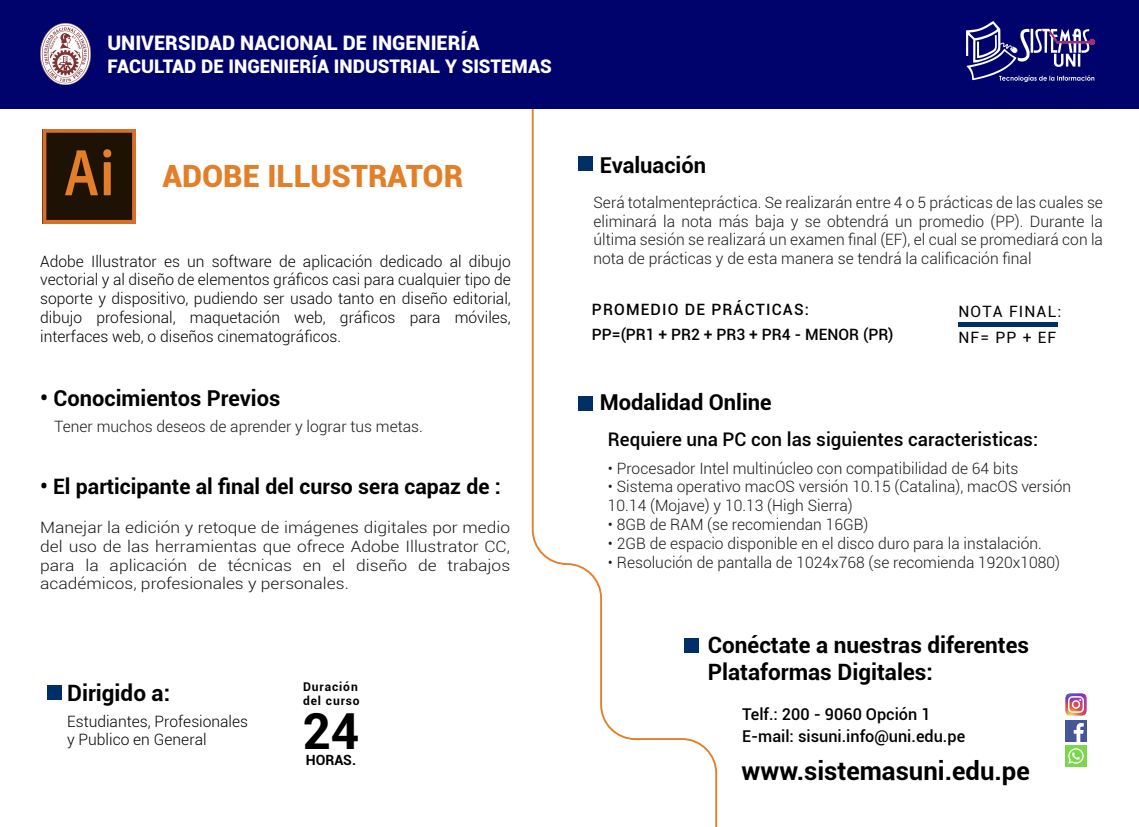
<style>
.page{position:relative;width:1139px;height:827px;background:#fff}
.page>*{position:absolute;margin:0;border:0;box-sizing:border-box;transform-origin:0 0}
.t1{font:700 49.62px "Roboto";color:#000}
.t2{font:900 30.62px "Roboto";color:#e37e29}
.t3{font:700 25.62px "Roboto";color:#000}
.t4{font:700 22.5px/27px "Roboto";color:#000}
.t5{font:700 21.88px "Roboto";color:#000}
.t6{font:700 21.25px "Roboto";color:#000}
.t7{font:900 20px "Roboto";color:#fff}
.t8{font:500 18.75px "Roboto";color:#000}
.t9{font:900 18.75px "Roboto";color:#fff}
.t10{font:500 16.25px/22.6px "Roboto";color:#000}
.t11{font:300 15.62px/18.8px "Roboto";color:#1a1a1a;text-align:justify}
.t12{font:300 15.62px/18.8px "Roboto";color:#000}
.t13{font:300 15.62px/18.8px "Roboto";color:#1a1a1a;text-align:justify;scale:1.11 1}
.t14{font:500 15.62px "Roboto";color:#000}
.t15{font:500 15.62px "Roboto";letter-spacing:.075em;color:#000}
.t16{font:15.62px/26.2px "Roboto";letter-spacing:.075em;color:#000}
.t17{font:700 14.06px "Roboto";color:#000}
.t18{font:700 12px/14.4px "Roboto";letter-spacing:.075em;color:#000}
</style>
<div class="page">
<div style="left:47px;top:684px;width:15px;height:15px;background:#002e66"></div>
<svg style="left:532px;top:108px;width:185px;height:718px"></svg>
<div style="left:0;top:0;width:1139px;height:108px;background:#00036b"></div>
<img style="left:966px;top:22px;width:128px;height:59px">
<img style="left:41px;top:24px;width:49px;height:60px">
<hr style="left:958px;top:322px;width:99px;height:4px;background:#002e66">
<img style="left:1065px;top:745px;width:21px;height:21px">
<img style="left:1065px;top:720px;width:21px;height:20px">
<img style="left:1065px;top:693px;width:21px;height:22px">
<img style="left:42px;top:129px;width:94px;height:94px">
<p class="t7" style="left:107px;top:29px;width:373px">UNIVERSIDAD NACIONAL DE INGENIERÍA</p>
<p class="t9" style="left:107px;top:53px;width:446px">FACULTAD DE INGENIERÍA INDUSTRIAL Y SISTEMAS</p>
<h2 class="t2" style="left:162px;top:154px;width:302px">ADOBE ILLUSTRATOR</h2>
<p class="t12" style="left:40px;top:251px;width:472px;text-align:justify">Adobe Illustrator es un software de aplicación dedicado al dibujo vectorial y al diseño de elementos gráficos casi para cualquier tipo de soporte y dispositivo, pudiendo ser usado tanto en diseño editorial, dibujo profesional, maquetación web, gráficos para móviles, interfaces web, o diseños cinematográficos.</p>
<h3 class="t5" style="left:40px;top:382px;width:242px">• Conocimientos Previos</h3>
<p class="t11" style="left:54px;top:417px;width:370px">Tener muchos deseos de aprender y lograr tus metas.</p>
<h3 class="t6" style="left:40px;top:471px;width:462px">• El participante al final del curso sera capaz de :</h3>
<p class="t13" style="left:40px;top:517px;width:425px">Manejar la edición y retoque de imágenes digitales por medio del uso de las herramientas que ofrece Adobe Illustrator CC, para la aplicación de técnicas en el diseño de trabajos académicos, profesionales y personales.</p>
<h3 class="t4" style="left:67px;top:678px;width:104px">Dirigido a:</h3>
<p class="t12" style="left:67px;top:710px;width:183px">Estudiantes, Profesionales y Publico en General</p>
<p class="t18" style="left:303px;top:678px;width:58px">Duración del curso</p>
<h1 class="t1" style="left:302px;top:695px;width:59px">24</h1>
<p class="t17" style="left:306px;top:750px;width:52px">HORAS.</p>
<h3 class="t5" style="left:600px;top:150px;width:108px">Evaluación</h3>
<p class="t11" style="left:593px;top:192px;width:511px">Será totalmentepráctica. Se realizarán entre 4 o 5 prácticas de las cuales se eliminará la nota más baja y se obtendrá un promedio (PP). Durante la última sesión se realizará un examen final (EF), el cual se promediará con la nota de prácticas y de esta manera se tendrá la calificación final</p>
<p class="t15" style="left:592px;top:298px;width:219px">PROMEDIO DE PRÁCTICAS:</p>
<p class="t16" style="left:958px;top:297px;width:104px">NOTA FINAL:<br>NF= PP + EF</p>
<p class="t14" style="left:592px;top:324px;width:303px">PP=(PR1 + PR2 + PR3 + PR4 - MENOR (PR)</p>
<h3 class="t5" style="left:600px;top:386px;width:173px">Modalidad Online</h3>
<p class="t8" style="left:608px;top:425px;width:431px">Requiere una PC con las siguientes caracteristicas:</p>
<p class="t11" style="left:608px;top:458px;width:412px">• Procesador Intel multinúcleo con compatibilidad de 64 bits</p>
<p class="t11" style="left:608px;top:477px;width:465px">• Sistema operativo macOS versión 10.15 (Catalina), macOS versión<br>10.14 (Mojave) y 10.13 (High Sierra)</p>
<p class="t11" style="left:608px;top:514px;width:262px">• 8GB de RAM (se recomiendan 16GB)</p>
<p class="t11" style="left:608px;top:533px;width:435px">• 2GB de espacio disponible en el disco duro para la instalación.</p>
<p class="t11" style="left:608px;top:552px;width:453px">• Resolución de pantalla de 1024x768 (se recomienda 1920x1080)</p>
<h3 class="t4" style="left:708px;top:630px;width:323px">Conéctate a nuestras diferentes<br>Plataformas Digitales:</h3>
<p class="t10" style="left:742px;top:701px;width:225px">Telf.: 200 - 9060 Opción 1<br>E-mail: sisuni.info@uni.edu.pe</p>
<h3 class="t3" style="left:741px;top:752px;width:290px">www.sistemasuni.edu.pe</h3>
</div>
